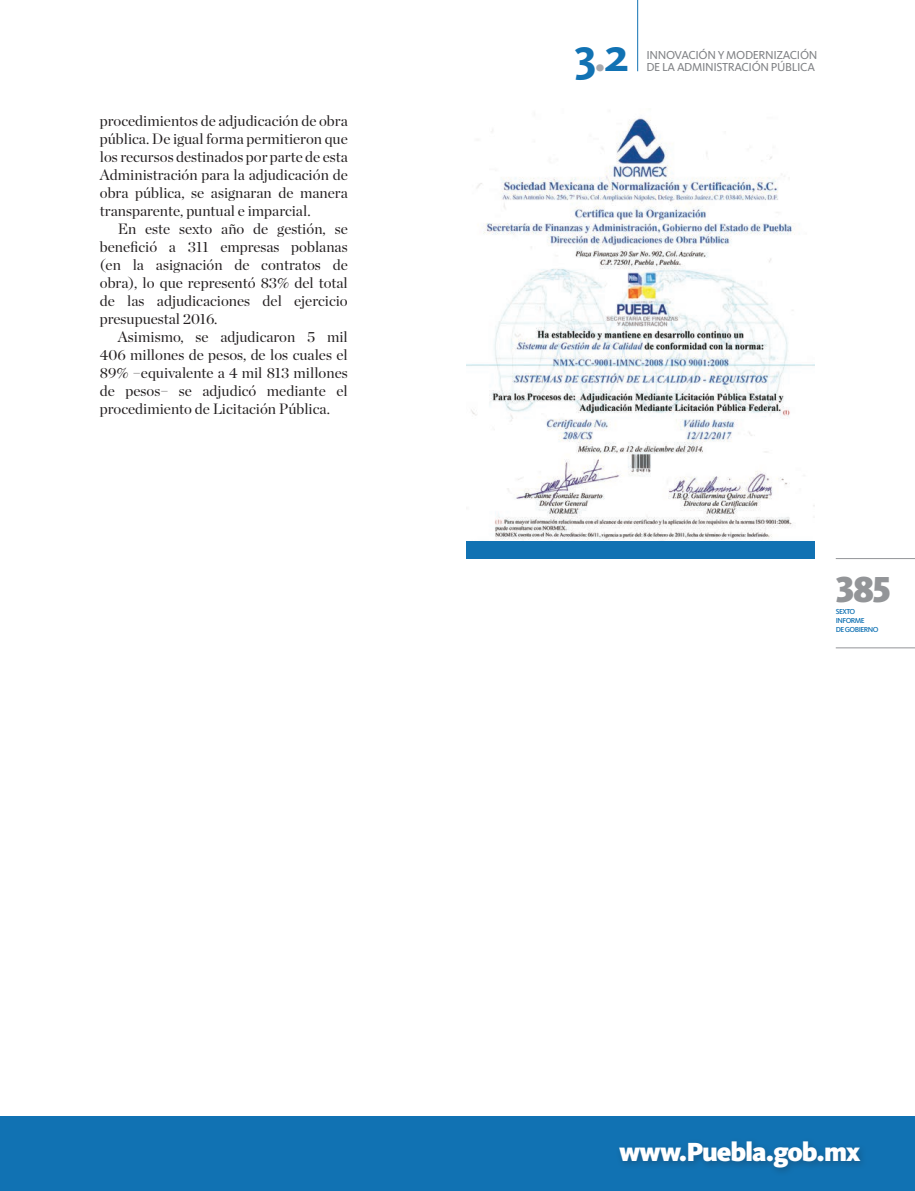
<style>
.page{position:relative;width:915px;height:1191px;background:#fff}
.page>*{position:absolute;margin:0;border:0;box-sizing:border-box;transform-origin:0 0}
.t1{font:700 48px "Kievit OT";color:#1172b3}
.t2{font:900 37.5px "Kievit OT";color:#939598}
.t3{font:900 27.15px "Kievit OT";letter-spacing:-.04em;color:#fff}
.t4{font:15px/18px "Chronicle Display";color:#231f20;text-align:justify}
.t5{font:12px "Kievit OT";letter-spacing:-.03em;color:#808285}
.t6{font:500 7.5px/9px "Kievit OT";letter-spacing:-.07em;color:#1172b3}
.s1{font-size:42px;color:#a8a9ad}
</style>
<div class="page">
<hr style="left:637px;top:0;width:1px;height:71px;background:#1172b3">
<div style="left:0;top:1116px;width:914px;height:75px;background:#1172b3"></div>
<div style="left:614px;top:1136px;width:254px;height:40px;background:#231f20;opacity:.3"></div>
<hr style="left:835px;top:558px;width:79px;height:1px;background:#939598">
<hr style="left:835px;top:647px;width:79px;height:1px;background:#939598">
<div style="left:466px;top:540px;width:348px;height:18px;background:#1172b3"></div>
<img style="left:466px;top:118px;width:348px;height:422px">
<p class="t4" style="left:100px;top:111px;width:249px">procedimientos de adjudicación de obra pública. De igual forma permitieron que los recursos destinados por parte de esta Administración para la adjudicación de obra pública, se asignaran de manera transparente, puntual e imparcial.</p>
<p class="t4" style="left:100px;top:219px;width:249px;text-indent:18px">En este sexto año de gestión, se benefició a 311 empresas poblanas (en la asignación de contratos de obra), lo que representó 83% del total de las adjudicaciones del ejercicio presupuestal 2016.</p>
<p class="t4" style="left:100px;top:327px;width:249px;text-indent:18px">Asimismo, se adjudicaron 5 mil 406 millones de pesos, de los cuales el 89% −equivalente a 4 mil 813 millones de pesos− se adjudicó mediante el procedimiento de Licitación Pública.</p>
<h1 class="t1" style="left:574px;top:26px;width:56px">3<span class="s1">.</span>2</h1>
<p class="t5" style="left:646px;top:48px;width:172px">INNOVACIÓN Y MODERNIZACIÓN</p>
<p class="t5" style="left:646px;top:60px;width:170px">DE LA ADMINISTRACIÓN PÚBLICA</p>
<h2 class="t2" style="left:835px;top:567px;width:57px">385</h2>
<p class="t6" style="left:835px;top:606px;width:44px">SEXTO<br>INFORME<br>DE GOBIERNO</p>
<h3 class="t3" style="left:619px;top:1135px;width:243px">www.Puebla.gob.mx</h3>
</div>
